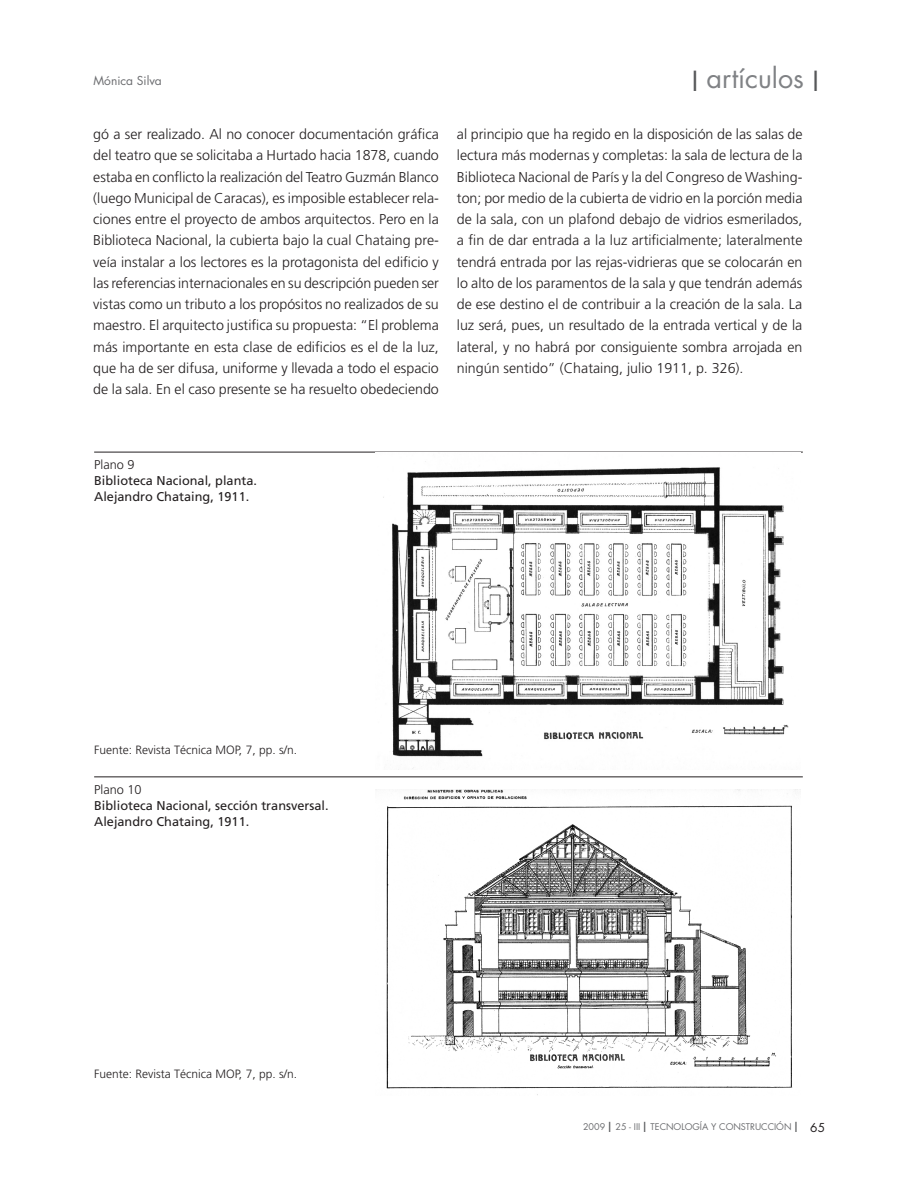
<style>
.page{position:relative;width:918px;height:1188px;background:#fff}
.page>*{position:absolute;margin:0;border:0;box-sizing:border-box;transform-origin:0 0}
.t1{font:27px "Futura";color:#808285}
.t2{font:300 14.25px/21.3px "Frutiger";color:#231f20;text-align:justify}
.t3{font:12.75px/15.8px "Frutiger";color:#231f20}
.t4{font:300 12.75px "Frutiger";color:#231f20}
.t5{font:300 12px "Frutiger";color:#231f20}
.t6{font:12px "Futura";color:#6c6d70}
.t7{font:9px "Futura";color:#6c6d70}
.s1{color:#57585a}
.s2{font-size:13.5px;color:#57585a}
.s3{font-size:12px;color:#231f20}
</style>
<div class="page">
<hr style="left:94px;top:452px;width:709px;height:1px;background:#231f20">
<hr style="left:94px;top:777px;width:709px;height:1px;background:#231f20">
<img style="left:383px;top:461px;width:406px;height:308px">
<img style="left:376px;top:789px;width:425px;height:306px">
<p class="t6" style="left:94px;top:73px;width:70px">Mónica Silva</p>
<h1 class="t1" style="left:692px;top:61px;width:129px"><span class="s1">I</span> artículos <span class="s1">I</span></h1>
<p class="t2" style="left:93px;top:123px;width:347px">gó a ser realizado. Al no conocer documentación gráfica del teatro que se solicitaba a Hurtado hacia 1878, cuando estaba en conflicto la realización del Teatro Guzmán Blanco (luego Municipal de Caracas), es imposible establecer rela&shy;ciones entre el proyecto de ambos arquitectos. Pero en la Biblioteca Nacional, la cubierta bajo la cual Chataing pre&shy;veía instalar a los lectores es la protagonista del edificio y las referencias internacionales en su descripción pueden ser vistas como un tributo a los propósitos no realizados de su maestro. El arquitecto justifica su propuesta: “El problema más importante en esta clase de edificios es el de la luz, que ha de ser difusa, uniforme y llevada a todo el espacio de la sala. En el caso presente se ha resuelto obedeciendo</p>
<p class="t2" style="left:457px;top:123px;width:347px">al principio que ha regido en la disposición de las salas de lectura más modernas y completas: la sala de lectura de la Biblioteca Nacional de París y la del Congreso de Washing&shy;ton; por medio de la cubierta de vidrio en la porción media de la sala, con un plafond debajo de vidrios esmerilados, a fin de dar entrada a la luz artificialmente; lateralmente tendrá entrada por las rejas-vidrieras que se colocarán en lo alto de los paramentos de la sala y que tendrán además de ese destino el de contribuir a la creación de la sala. La luz será, pues, un resultado de la entrada vertical y de la lateral, y no habrá por consiguiente sombra arrojada en ningún sentido” (Chataing, julio 1911, p. 326).</p>
<p class="t4" style="left:94px;top:458px;width:42px">Plano 9</p>
<p class="t3" style="left:94px;top:473px;width:164px">Biblioteca Nacional, planta.<br>Alejandro Chataing, 1911.</p>
<p class="t5" style="left:94px;top:743px;width:204px">Fuente: Revista Técnica MOP, 7, pp. s/n.</p>
<p class="t4" style="left:94px;top:782px;width:49px">Plano 10</p>
<p class="t3" style="left:94px;top:797px;width:236px">Biblioteca Nacional, sección transversal.<br>Alejandro Chataing, 1911.</p>
<p class="t5" style="left:94px;top:1067px;width:204px">Fuente: Revista Técnica MOP, 7, pp. s/n.</p>
<p class="t7" style="left:583px;top:1121px;width:244px">2009 <span class="s2">I</span> 25 - III <span class="s2">I</span> TECNOLOGÍA Y CONSTRUCCIÓN <span class="s2">I</span> <span class="s3">65</span></p>
</div>
